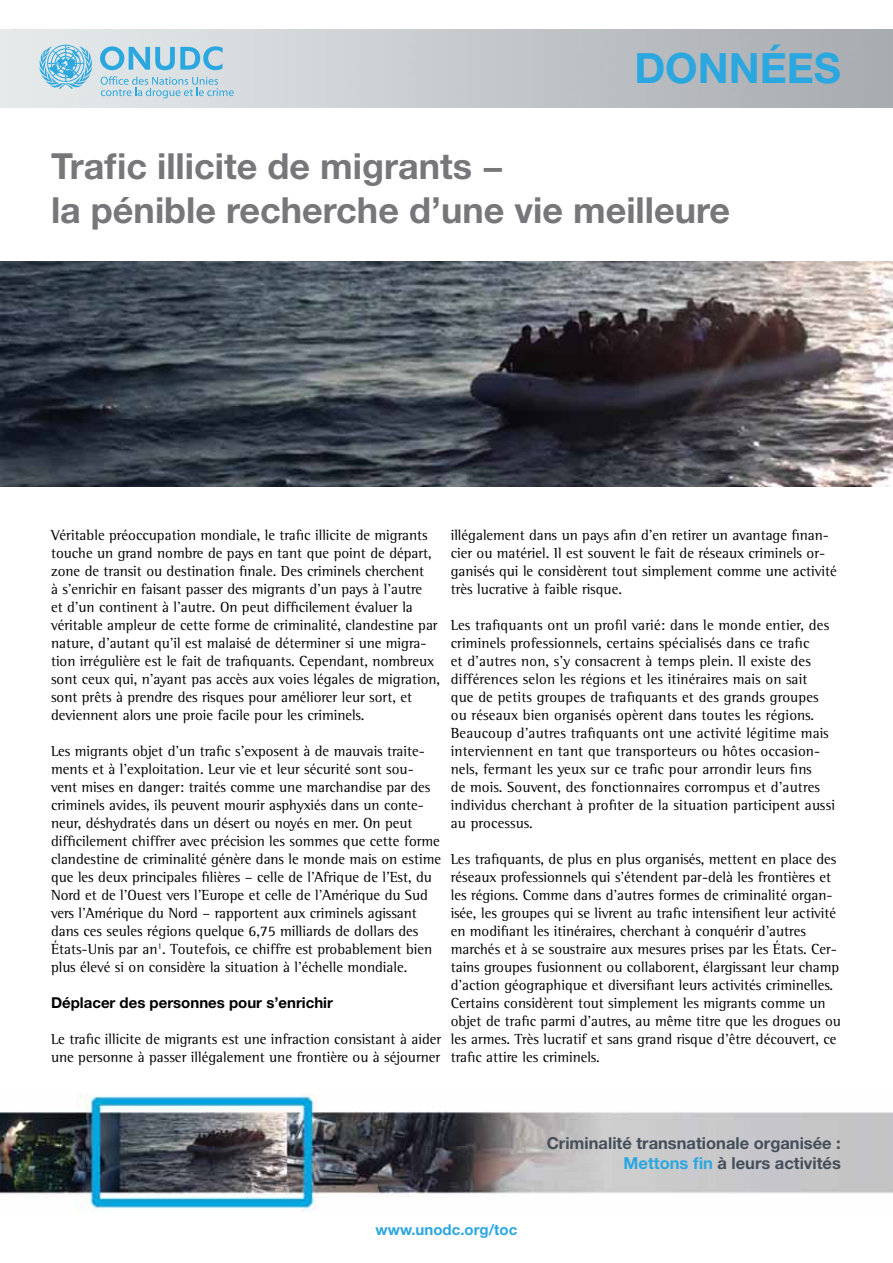
<style>
.page{position:relative;width:893px;height:1263px;background:#fff}
.page>*{position:absolute;margin:0;border:0;box-sizing:border-box;transform-origin:0 0}
.t1{font:700 41.7px "Helvetica Neue";color:#2ba7e0}
.t2{font:700 36px/43.2px "Helvetica Neue";color:#77767a}
.t3{font:700 16.5px/19.8px "Helvetica Neue";color:#444e59;text-align:right}
.t4{font:15px/18px "Rotis Semi Serif";color:#000}
.t5{font:700 15px "Helvetica Neue";color:#000}
.t6{font:700 15px "Helvetica Neue";color:#2ba7e0}
.s1{color:#2ba7e0}
</style>
<div class="page">
<img style="left:0;top:1095px;width:893px;height:117px">
<svg style="left:100px;top:46px;width:123px;height:24px;background:#8dc7e1"></svg>
<svg style="left:40px;top:45px;width:52px;height:44px;background:#93cbe4"></svg>
<svg style="left:101px;top:76px;width:133px;height:22px;background:#b9d5e1"></svg>
<img style="left:0;top:261px;width:893px;height:225px">
<h1 class="t1" style="left:634px;top:42px;width:208px">DONNÉES</h1>
<h2 class="t2" style="left:51px;top:144px;width:681px">Trafic illicite de migrants −<br>la pénible recherche d’une vie meilleure</h2>
<p class="t4" style="left:51px;top:526px;width:391px">Véritable préoccupation mondiale, le trafic illicite de migrants touche un grand nombre de pays en tant que point de départ, zone de transit ou destination finale. Des criminels cherchent<br>à s’enrichir en faisant passer des migrants d’un pays à l’autre<br>et d’un continent à l’autre. On peut difficilement évaluer la véritable ampleur de cette forme de criminalité, clandestine par nature, d’autant qu’il est malaisé de déterminer si une migra&shy;tion irrégulière est le fait de trafiquants. Cependant, nombreux sont ceux qui, n’ayant pas accès aux voies légales de migration, sont prêts à prendre des risques pour améliorer leur sort, et deviennent alors une proie facile pour les criminels.</p>
<p class="t4" style="left:51px;top:742px;width:391px">Les migrants objet d’un trafic s’exposent à de mauvais traite&shy;ments et à l’exploitation. Leur vie et leur sécurité sont sou&shy;vent mises en danger: traités comme une marchandise par des criminels avides, ils peuvent mourir asphyxiés dans un conte&shy;neur, déshydratés dans un désert ou noyés en mer. On peut difficilement chiffrer avec précision les sommes que cette forme clandestine de criminalité génère dans le monde mais on estime que les deux principales filières – celle de l’Afrique de l’Est, du Nord et de l’Ouest vers l’Europe et celle de l’Amérique du Sud vers l’Amérique du Nord – rapportent aux criminels agissant dans ces seules régions quelque 6,75 milliards de dollars des États-Unis par an<sup>1</sup>. Toutefois, ce chiffre est probablement bien plus élevé si on considère la situation à l’échelle mondiale.</p>
<p class="t5" style="left:51px;top:993px;width:283px">Déplacer des personnes pour s’enrichir</p>
<p class="t4" style="left:51px;top:1030px;width:392px">Le trafic illicite de migrants est une infraction consistant à aider une personne à passer illégalement une frontière ou à séjourner</p>
<p class="t4" style="left:451px;top:526px;width:388px">illégalement dans un pays afin d’en retirer un avantage finan&shy;cier ou matériel. Il est souvent le fait de réseaux criminels or&shy;ganisés qui le considèrent tout simplement comme une activité très lucrative à faible risque.</p>
<p class="t4" style="left:451px;top:616px;width:386px">Les trafiquants ont un profil varié: dans le monde entier, des criminels professionnels, certains spécialisés dans ce trafic<br>et d’autres non, s’y consacrent à temps plein. Il existe des différences selon les régions et les itinéraires mais on sait<br>que de petits groupes de trafiquants et des grands groupes ou réseaux bien organisés opèrent dans toutes les régions.<br>Beaucoup d’autres trafiquants ont une activité légitime mais interviennent en tant que transporteurs ou hôtes occasion&shy;nels, fermant les yeux sur ce trafic pour arrondir leurs fins<br>de mois. Souvent, des fonctionnaires corrompus et d’autres individus cherchant à profiter de la situation participent aussi au processus.</p>
<p class="t4" style="left:451px;top:850px;width:392px">Les trafiquants, de plus en plus organisés, mettent en place des réseaux professionnels qui s’étendent par-delà les frontières et les régions. Comme dans d’autres formes de criminalité organ&shy;isée, les groupes qui se livrent au trafic intensifient leur activité en modifiant les itinéraires, cherchant à conquérir d’autres marchés et à se soustraire aux mesures prises par les États. Cer&shy;tains groupes fusionnent ou collaborent, élargissant leur champ d’action géographique et diversifiant leurs activités criminelles.<br>Certains considèrent tout simplement les migrants comme un objet de trafic parmi d’autres, au même titre que les drogues ou les armes. Très lucratif et sans grand risque d’être découvert, ce trafic attire les criminels.</p>
<p class="t3" style="left:547px;top:1133px;width:296px">Criminalité transnationale organisée :<br><span class="s1">Mettons fin</span> à leurs activités</p>
<p class="t6" style="left:376px;top:1220px;width:143px">www.unodc.org/toc</p>
</div>
